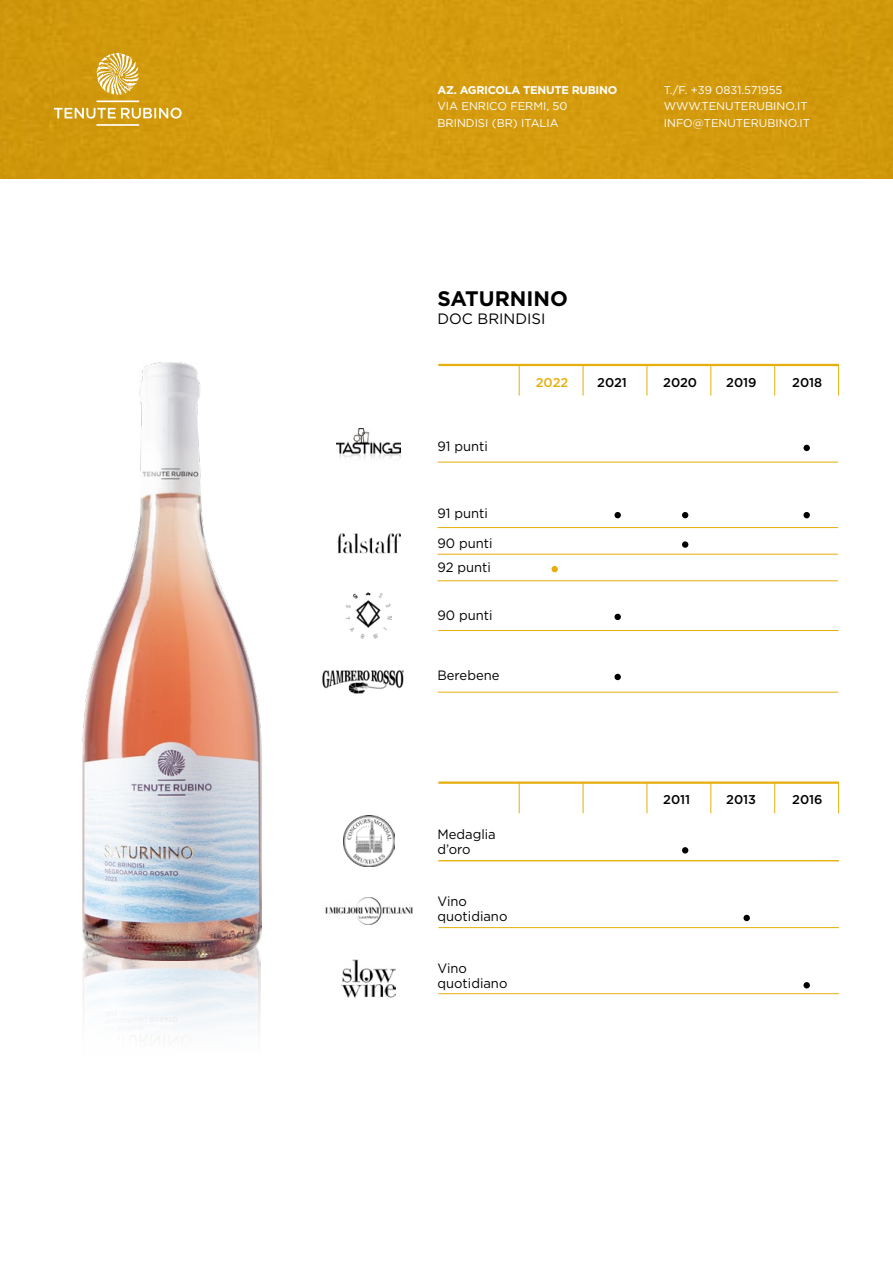
<style>
.page{position:relative;width:893px;height:1263px;background:#fff}
.page>*{position:absolute;margin:0;border:0;box-sizing:border-box;transform-origin:0 0}
.t1{font:700 21px "Gotham";color:#000}
.t2{font:15px "Gotham";color:#000}
.t3{font:13.5px/15px "Gotham";color:#000}
.t4{font:500 12.75px "Gotham";color:#000}
.t5{font:500 12.75px "Gotham";color:#e6af0c}
.t6{font:11.25px/16.5px "Gotham";color:#fff}
.t7{font:700 11.25px "Gotham";letter-spacing:-.025em;color:#fff}
</style>
<div class="page">
<hr style="left:438px;top:364px;width:401px;height:2px;background:#e6af0c">
<div style="left:0;top:0;width:893px;height:179px;background:#d39a0d"></div>
<svg style="left:54px;top:53px;width:128px;height:73px;background:#d7a72e"></svg>
<div style="left:803px;top:445px;width:7px;height:6px;background:#000;border-radius:50%"></div>
<div style="left:614px;top:512px;width:7px;height:6px;background:#000;border-radius:50%"></div>
<svg style="left:682px;top:512px;width:6px;height:6px"></svg>
<div style="left:803px;top:512px;width:7px;height:6px;background:#000;border-radius:50%"></div>
<div style="left:682px;top:541px;width:6px;height:7px;background:#000;border-radius:50%"></div>
<div style="left:614px;top:614px;width:7px;height:6px;background:#000;border-radius:50%"></div>
<div style="left:614px;top:674px;width:7px;height:6px;background:#000;border-radius:50%"></div>
<svg style="left:682px;top:847px;width:6px;height:6px"></svg>
<div style="left:743px;top:915px;width:7px;height:6px;background:#000;border-radius:50%"></div>
<div style="left:803px;top:982px;width:7px;height:6px;background:#000;border-radius:50%"></div>
<div style="left:551px;top:566px;width:7px;height:6px;background:#e6af0c;border-radius:50%"></div>
<hr style="left:438px;top:927px;width:401px;height:1px;background:#e6af0c">
<hr style="left:438px;top:993px;width:401px;height:1px;background:#e6af0c">
<hr style="left:647px;top:365px;width:1px;height:31px;background:#e6af0c">
<hr style="left:583px;top:365px;width:1px;height:31px;background:#e6af0c">
<hr style="left:519px;top:365px;width:1px;height:31px;background:#e6af0c">
<hr style="left:710px;top:365px;width:1px;height:31px;background:#e6af0c">
<hr style="left:774px;top:365px;width:1px;height:31px;background:#e6af0c">
<hr style="left:838px;top:365px;width:1px;height:31px;background:#e6af0c">
<hr style="left:438px;top:860px;width:401px;height:1px;background:#e6af0c">
<hr style="left:437px;top:462px;width:401px;height:1px;background:#e6af0c">
<hr style="left:437px;top:554px;width:401px;height:1px;background:#e6af0c">
<hr style="left:437px;top:580px;width:401px;height:1px;background:#e6af0c">
<img style="left:343px;top:816px;width:51px;height:50px">
<img style="left:325px;top:897px;width:88px;height:27px">
<img style="left:337px;top:428px;width:64px;height:30px">
<img style="left:337px;top:533px;width:64px;height:21px">
<img style="left:342px;top:959px;width:53px;height:39px">
<hr style="left:438px;top:781px;width:401px;height:3px;background:#e6af0c">
<hr style="left:647px;top:783px;width:1px;height:30px;background:#e6af0c">
<hr style="left:583px;top:783px;width:1px;height:30px;background:#e6af0c">
<hr style="left:519px;top:783px;width:1px;height:30px;background:#e6af0c">
<hr style="left:710px;top:783px;width:1px;height:30px;background:#e6af0c">
<hr style="left:774px;top:783px;width:1px;height:30px;background:#e6af0c">
<hr style="left:838px;top:783px;width:1px;height:30px;background:#e6af0c">
<hr style="left:437px;top:527px;width:401px;height:1px;background:#e6af0c">
<hr style="left:438px;top:630px;width:401px;height:1px;background:#e6af0c">
<hr style="left:438px;top:692px;width:400px;height:1px;background:#e6af0c">
<img style="left:322px;top:670px;width:82px;height:24px">
<img style="left:346px;top:592px;width:46px;height:46px">
<img style="left:82px;top:961px;width:179px;height:78px">
<img style="left:82px;top:362px;width:179px;height:599px">
<p class="t7" style="left:437px;top:82px;width:181px">AZ. AGRICOLA TENUTE RUBINO</p>
<p class="t6" style="left:437px;top:98px;width:132px">VIA ENRICO FERMI, 50<br>BRINDISI (BR) ITALIA</p>
<p class="t6" style="left:664px;top:81px;width:148px">T./F. +39 0831.571955<br>WWW.TENUTERUBINO.IT<br>INFO@TENUTERUBINO.IT</p>
<h1 class="t1" style="left:437px;top:285px;width:132px">SATURNINO</h1>
<h2 class="t2" style="left:437px;top:309px;width:110px">DOC BRINDISI</h2>
<p class="t3" style="left:437px;top:438px;width:52px">91 punti</p>
<p class="t3" style="left:437px;top:499px;width:57px;line-height:29.4px">91 punti<br>90 punti</p>
<p class="t3" style="left:437px;top:560px;width:55px">92 punti</p>
<p class="t3" style="left:437px;top:607px;width:57px">90 punti</p>
<p class="t3" style="left:437px;top:668px;width:64px">Berebene</p>
<p class="t5" style="left:536px;top:374px;width:34px">2022</p>
<p class="t4" style="left:597px;top:374px;width:31px">2021</p>
<p class="t4" style="left:663px;top:374px;width:35px">2020</p>
<p class="t4" style="left:726px;top:374px;width:32px">2019</p>
<p class="t4" style="left:792px;top:374px;width:32px">2018</p>
<p class="t3" style="left:437px;top:826px;width:60px">Medaglia d’oro</p>
<p class="t3" style="left:437px;top:893px;width:71px">Vino quotidiano</p>
<p class="t3" style="left:437px;top:961px;width:71px">Vino quotidiano</p>
<p class="t4" style="left:663px;top:791px;width:29px">2011</p>
<p class="t4" style="left:726px;top:791px;width:31px">2013</p>
<p class="t4" style="left:792px;top:791px;width:32px">2016</p>
</div>
